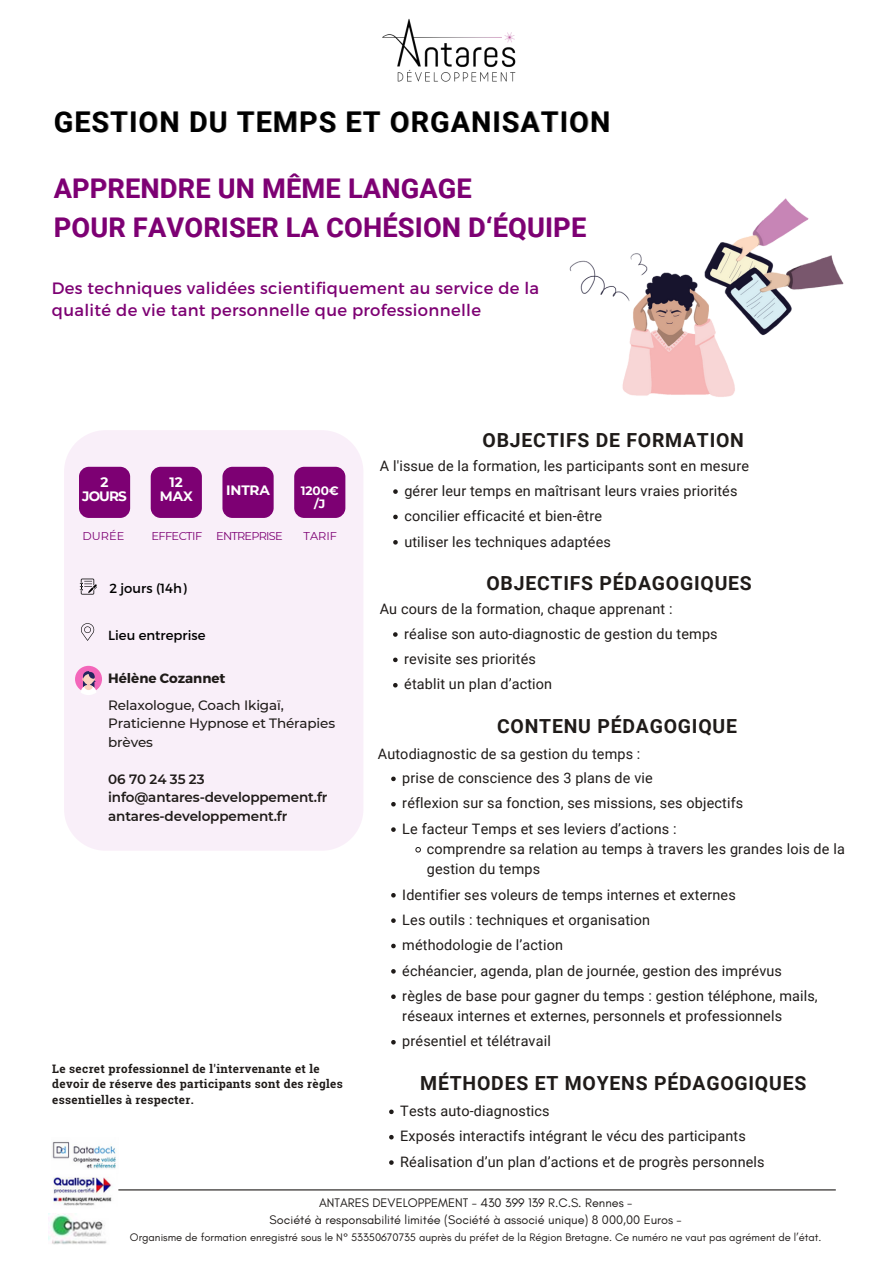
<style>
.page{position:relative;width:894px;height:1264px;background:#fff}
.page>*{position:absolute;margin:0;border:0;box-sizing:border-box;transform-origin:0 0}
.t1{font:700 28.5px "Roboto";letter-spacing:.04em;color:#000}
.t2{font:700 27px "Roboto";letter-spacing:.01em;color:#7d0073}
.t3{font:700 19.35px "Roboto";letter-spacing:.04em;color:#1f1b19}
.t4{font:16.35px/22.2px "Montserrat";letter-spacing:.02em;color:#7d0073}
.t5{font:14.4px/20.1px "Roboto";letter-spacing:.01em;color:#1f1b19}
.t6{font:700 13.65px "Montserrat";letter-spacing:-.015em;color:#fff}
.t7{font:600 13.5px "Montserrat";letter-spacing:-.01em;color:#1f1b19}
.t8{font:500 13.5px/18.5px "Montserrat";letter-spacing:-.01em;color:#1f1b19}
.t9{font:700 13.5px "Montserrat";color:#1f1b19}
.t10{font:13.2px "Montserrat";color:#000}
.t11{font:12.6px "Glacial Indifference";color:#1f1b19}
.t12{font:700 12.15px "Montserrat";color:#fff}
.t13{font:700 11.7px/15.5px "Roboto Slab";letter-spacing:.03em;color:#1f1b19}
.t14{font:11.4px "Montserrat";letter-spacing:-.05em;color:#7d0073}
.t15{font:11.4px "Montserrat";letter-spacing:-.07em;color:#7d0073}
.t16{font:11.1px "Glacial Indifference";color:#1f1b19}
</style>
<div class="page">
<div style="left:64px;top:430px;width:299px;height:420px;background:#f9eff9"></div>
<div style="left:79px;top:467px;width:51px;height:51px;background:#7d0073;border-radius:10px"></div>
<div style="left:151px;top:467px;width:51px;height:51px;background:#7d0073;border-radius:10px"></div>
<div style="left:222px;top:467px;width:51px;height:51px;background:#7d0073;border-radius:10px"></div>
<div style="left:294px;top:467px;width:51px;height:51px;background:#7d0073;border-radius:10px"></div>
<svg style="left:81px;top:623px;width:13px;height:17px"></svg>
<svg style="left:80px;top:578px;width:17px;height:16px"></svg>
<div style="left:75px;top:665px;width:27px;height:27px;background:#f366ba;border-radius:50%"></div>
<svg style="left:81px;top:671px;width:15px;height:24px"></svg>
<img style="left:52px;top:1141px;width:65px;height:28px">
<img style="left:53px;top:1177px;width:66px;height:29px">
<img style="left:49px;top:1213px;width:58px;height:32px">
<hr style="left:118px;top:1189px;width:717px;height:1px;background:#1f1b19">
<img style="left:382px;top:19px;width:134px;height:63px">
<svg style="left:389px;top:1109px;width:4px;height:5px"></svg>
<svg style="left:389px;top:1134px;width:4px;height:5px"></svg>
<svg style="left:389px;top:1160px;width:4px;height:4px"></svg>
<svg style="left:393px;top:489px;width:4px;height:5px"></svg>
<svg style="left:393px;top:514px;width:4px;height:5px"></svg>
<svg style="left:393px;top:540px;width:4px;height:4px"></svg>
<svg style="left:393px;top:632px;width:4px;height:4px"></svg>
<svg style="left:393px;top:657px;width:4px;height:5px"></svg>
<svg style="left:393px;top:683px;width:4px;height:4px"></svg>
<svg style="left:391px;top:776px;width:4px;height:5px"></svg>
<svg style="left:391px;top:802px;width:4px;height:4px"></svg>
<svg style="left:391px;top:827px;width:4px;height:4px"></svg>
<svg style="left:415px;top:847px;width:5px;height:5px"></svg>
<svg style="left:391px;top:893px;width:4px;height:4px"></svg>
<svg style="left:391px;top:918px;width:4px;height:4px"></svg>
<svg style="left:391px;top:943px;width:4px;height:5px"></svg>
<svg style="left:391px;top:969px;width:4px;height:4px"></svg>
<svg style="left:391px;top:994px;width:4px;height:5px"></svg>
<svg style="left:391px;top:1040px;width:4px;height:4px"></svg>
<img style="left:569px;top:198px;width:275px;height:199px">
<p class="t1" style="left:54px;top:105px;width:558px">GESTION DU TEMPS ET ORGANISATION</p>
<p class="t2" style="left:54px;top:172px;width:419px">APPRENDRE UN MÊME LANGAGE</p>
<p class="t2" style="left:54px;top:212px;width:533px">POUR FAVORISER LA COHÉSION D‘ÉQUIPE</p>
<p class="t4" style="left:52px;top:276px;width:489px">Des techniques validées scientifiquement au service de la qualité de vie tant personnelle que professionnelle</p>
<p class="t3" style="left:482px;top:429px;width:263px">OBJECTIFS DE FORMATION</p>
<p class="t6" style="left:100px;top:473px;width:10px">2</p>
<p class="t6" style="left:82px;top:488px;width:46px">JOURS</p>
<p class="t6" style="left:169px;top:473px;width:15px">12</p>
<p class="t6" style="left:160px;top:488px;width:35px">MAX</p>
<p class="t6" style="left:226px;top:482px;width:45px">INTRA</p>
<p class="t12" style="left:300px;top:483px;width:40px">1200€</p>
<p class="t12" style="left:314px;top:496px;width:13px">/J</p>
<p class="t14" style="left:82px;top:529px;width:43px">DURÉE</p>
<p class="t14" style="left:151px;top:529px;width:52px">EFFECTIF</p>
<p class="t15" style="left:216px;top:529px;width:68px">ENTREPRISE</p>
<p class="t14" style="left:303px;top:529px;width:35px">TARIF</p>
<p class="t10" style="left:109px;top:580px;width:79px">2 jours (14h)</p>
<p class="t10" style="left:108px;top:627px;width:99px">Lieu entreprise</p>
<p class="t9" style="left:108px;top:669px;width:119px">Hélène Cozannet</p>
<p class="t8" style="left:108px;top:696px;width:177px">Relaxologue, Coach Ikigaï,</p>
<p class="t8" style="left:108px;top:714px;width:228px">Praticienne Hypnose et Thérapies brèves</p>
<p class="t7" style="left:108px;top:771px;width:98px">06 70 24 35 23</p>
<p class="t7" style="left:108px;top:789px;width:221px">info@antares-developpement.fr</p>
<p class="t7" style="left:108px;top:808px;width:181px">antares-developpement.fr</p>
<p class="t13" style="left:52px;top:1060px;width:292px">Le secret professionnel de l'intervenante et le devoir de réserve des participants sont des règles essentielles à respecter.</p>
<p class="t5" style="left:380px;top:456px;width:370px">A l'issue de la formation, les participants sont en mesure</p>
<p class="t5" style="left:404px;top:481px;width:334px">gérer leur temps en maîtrisant leurs vraies priorités</p>
<p class="t5" style="left:404px;top:506px;width:199px">concilier efficacité et bien-être</p>
<p class="t5" style="left:404px;top:531px;width:208px">utiliser les techniques adaptées</p>
<p class="t3" style="left:486px;top:572px;width:267px">OBJECTIFS PÉDAGOGIQUES</p>
<p class="t5" style="left:379px;top:599px;width:294px">Au cours de la formation, chaque apprenant :</p>
<p class="t5" style="left:404px;top:623px;width:315px">réalise son auto-diagnostic de gestion du temps</p>
<p class="t5" style="left:404px;top:649px;width:133px">revisite ses priorités</p>
<p class="t5" style="left:404px;top:674px;width:149px">établit un plan d’action</p>
<p class="t3" style="left:497px;top:714px;width:241px">CONTENU PÉDAGOGIQUE</p>
<p class="t5" style="left:378px;top:743px;width:264px">Autodiagnostic de sa gestion du temps :</p>
<p class="t5" style="left:402px;top:768px;width:252px">prise de conscience des 3 plans de vie</p>
<p class="t5" style="left:402px;top:793px;width:342px">réflexion sur sa fonction, ses missions, ses objectifs</p>
<p class="t5" style="left:402px;top:818px;width:276px">Le facteur Temps et ses leviers d’actions :</p>
<p class="t5" style="left:426px;top:839px;width:419px">comprendre sa relation au temps à travers les grandes lois de la gestion du temps</p>
<p class="t5" style="left:402px;top:884px;width:335px">Identifier ses voleurs de temps internes et externes</p>
<p class="t5" style="left:402px;top:909px;width:249px">Les outils : techniques et organisation</p>
<p class="t5" style="left:402px;top:935px;width:162px">méthodologie de l’action</p>
<p class="t5" style="left:402px;top:960px;width:381px">échéancier, agenda, plan de journée, gestion des imprévus</p>
<p class="t5" style="left:402px;top:985px;width:417px">règles de base pour gagner du temps : gestion téléphone, mails, réseaux internes et externes, personnels et professionnels</p>
<p class="t5" style="left:402px;top:1031px;width:150px">présentiel et télétravail</p>
<p class="t3" style="left:420px;top:1071px;width:387px">MÉTHODES ET MOYENS PÉDAGOGIQUES</p>
<p class="t5" style="left:400px;top:1101px;width:151px">Tests auto-diagnostics</p>
<p class="t5" style="left:400px;top:1126px;width:347px">Exposés interactifs intégrant le vécu des participants</p>
<p class="t5" style="left:400px;top:1151px;width:366px">Réalisation d’un plan d’actions et de progrès personnels</p>
<p class="t11" style="left:319px;top:1194px;width:315px">ANTARES DEVELOPPEMENT - 430 399 139 R.C.S. Rennes -</p>
<p class="t11" style="left:269px;top:1212px;width:413px">Société à responsabilité limitée (Société à associé unique) 8 000,00 Euros -</p>
<p class="t16" style="left:130px;top:1230px;width:692px">Organisme de formation enregistré sous le N° 53350670735 auprès du préfet de la Région Bretagne. Ce numéro ne vaut pas agrément de l’état.</p>
</div>
